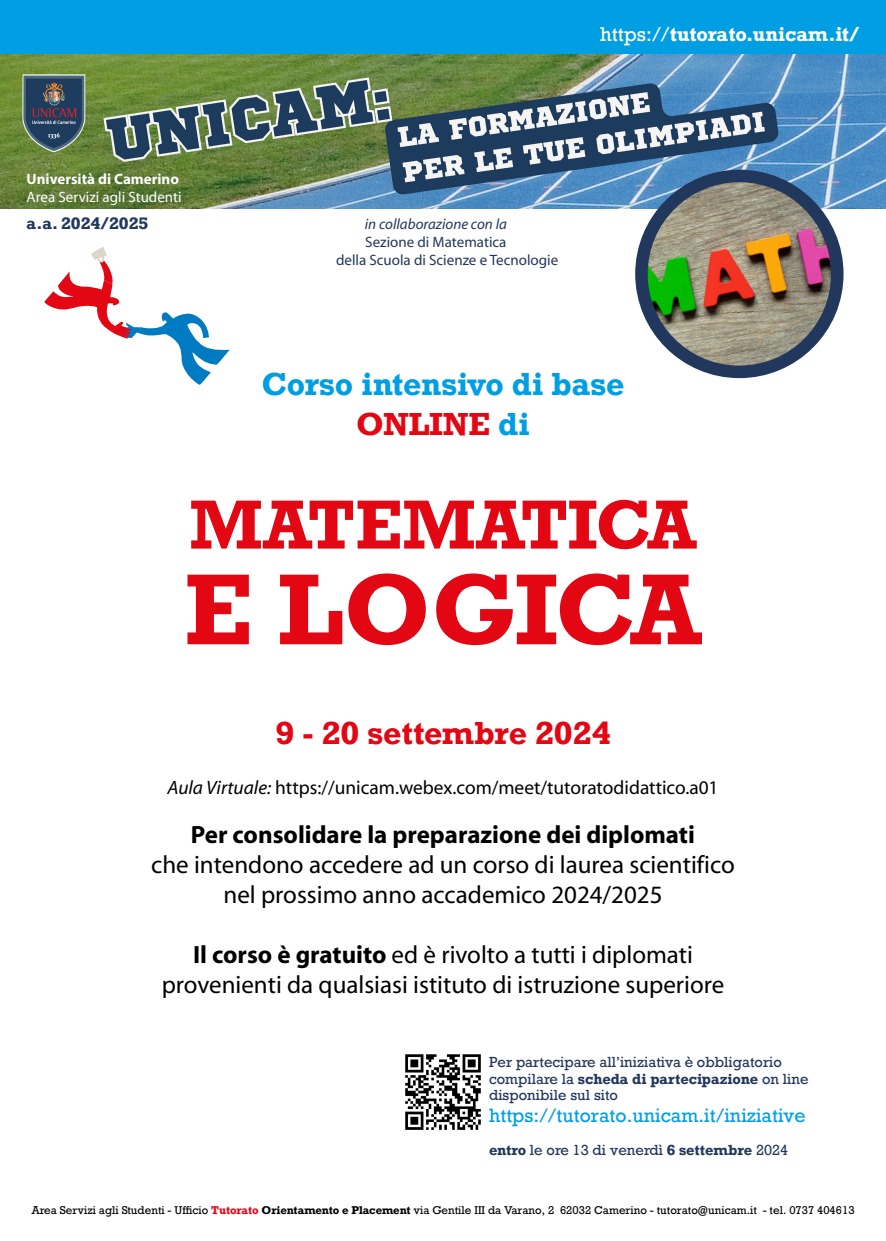
<style>
.page{position:relative;width:886px;height:1241px;background:#fff}
.page>*{position:absolute;margin:0;border:0;box-sizing:border-box;transform-origin:0 0}
.t1{font:700 94.56px "Rockwell";letter-spacing:-.02em;color:#e30613}
.t2{font:700 65.12px "Rockwell";color:#e30613}
.t3{font:700 29.94px/40px "Rockwell";color:#009fe3;text-align:center}
.t4{font:700 29.94px "Rockwell";color:#e30613}
.t5{font:25px/30px "Myriad";color:#000;text-align:center}
.t6{font:700 25px "Myriad";color:#000}
.t7{font:19.38px "Myriad";color:#000}
.t8{font:700 18.75px "Rockwell";letter-spacing:-.01em;color:#fff}
.t9{font:18.12px "Rockwell";color:#009fe3}
.t10{font:700 15.62px "Rockwell";color:#21375c}
.t11{font:15px/18px "Myriad";color:#21375c}
.t12{font:15px "Myriad";color:#fff}
.t13{font:italic 15px "Myriad";color:#21375c}
.t14{font:700 15px "Myriad Pro";color:#fff}
.t15{font:13.75px/16.5px "Rockwell";color:#21375c}
.t16{font:10.62px "Rockwell";color:#000}
.s1{font-weight:400}
.s2{color:#e30613}
.s3{font-style:italic}
.s4{font-weight:700}
.s5{font-weight:700;color:#e30613}
</style>
<div class="page">
<img style="left:0;top:53px;width:886px;height:155px">
<div style="left:0;top:0;width:886px;height:53px;background:#009fe3"></div>
<svg style="left:44px;top:247px;width:186px;height:138px"></svg>
<img style="left:641px;top:176px;width:196px;height:196px;border-radius:98px">
<div style="left:635px;top:170px;width:208px;height:208px;border:12px solid #21375c;border-radius:50%"></div>
<img style="left:405px;top:1054px;width:76px;height:76px">
<p class="t8" style="left:600px;top:22px;width:261px"><span class="s1">https://</span>tutorato.unicam.it/</p>
<p class="t14" style="left:27px;top:169px;width:154px">Università di Camerino</p>
<p class="t12" style="left:27px;top:189px;width:157px">Area Servizi agli Studenti</p>
<p class="t10" style="left:27px;top:213px;width:123px">a.a. 2024/2025</p>
<p class="t13" style="left:365px;top:216px;width:144px">in collaborazione con la</p>
<p class="t11" style="left:336px;top:233px;width:224px;text-indent:29px">Sezione di Matematica<br>della Scuola di Scienze e Tecnologie</p>
<p class="t3" style="left:261px;top:363px;width:364px">Corso intensivo di base<br><span class="s2">ONLINE</span> di</p>
<h2 class="t2" style="left:189px;top:482px;width:509px">MATEMATICA</h2>
<h1 class="t1" style="left:184px;top:548px;width:519px">E LOGICA</h1>
<p class="t4" style="left:275px;top:714px;width:337px">9 - 20 settembre 2024</p>
<p class="t7" style="left:167px;top:778px;width:553px"><span class="s3">Aula Virtuale:</span> https://unicam.webex.com/meet/tutoratodidattico.a01</p>
<p class="t6" style="left:191px;top:821px;width:505px">Per consolidare la preparazione dei diplomati</p>
<p class="t5" style="left:151px;top:850px;width:585px">che intendono accedere ad un corso di laurea scientifico nel prossimo anno accademico 2024/2025</p>
<p class="t5" style="left:162px;top:940px;width:564px"><span class="s4">Il corso è gratuito</span> ed è rivolto a tutti i diplomati provenienti da qualsiasi istituto di istruzione superiore</p>
<p class="t15" style="left:489px;top:1053px;width:321px">Per partecipare all’iniziativa è obbligatorio compilare la <span class="s4">scheda di partecipazione</span> on line disponibile sul sito</p>
<p class="t9" style="left:489px;top:1103px;width:318px">https://tutorato.unicam.it/iniziative</p>
<p class="t15" style="left:489px;top:1141px;width:301px"><span class="s4">entro</span> le ore 13 di venerdì <span class="s4">6 settembre</span> 2024</p>
<p class="t16" style="left:31px;top:1203px;width:825px">Area Servizi agli Studenti - Ufficio <span class="s5">Tutorato</span> <span class="s4">Orientamento e Placement</span> via Gentile III da Varano, 2 62032 Camerino - tutorato@unicam.it - tel. 0737 404613</p>
</div>
